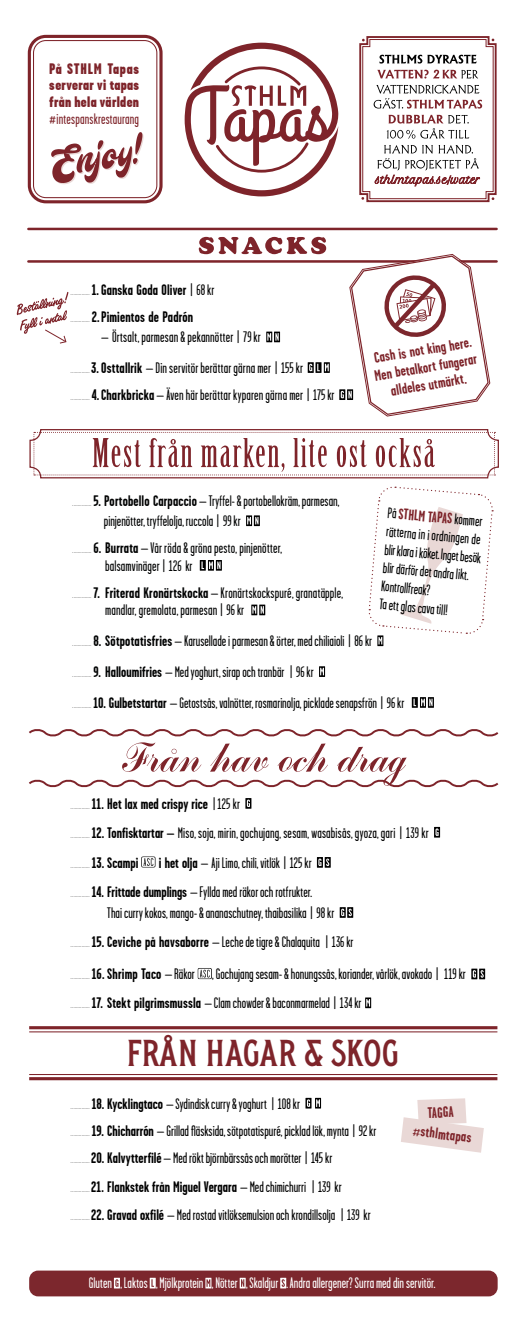
<style>
.page{position:relative;width:525px;height:1329px;background:#fff}
.page>*{position:absolute;margin:0;border:0;box-sizing:border-box;transform-origin:0 0}
.t1{font:37.5px "Radgivare No 1";color:#7e242a}
.t2{font:15.25px/18.2px "Garage Gothic";letter-spacing:.005em;color:#000}
.t3{font:15.25px/17.5px "Garage Gothic";letter-spacing:.005em;color:#010202}
.t4{font:700 15.25px "Garage Gothic";letter-spacing:.005em;color:#000}
.t5{font:15.25px "Garage Gothic";color:#fff}
.t6{font:700 15.25px/17.5px "Garage Gothic";color:#7e242a;text-align:center}
.t7{font:900 15.25px/16.2px "Garage Gothic";letter-spacing:.02em;color:#7e242a;text-align:justify}
.t8{font:15.25px "Garage Gothic";letter-spacing:.015em;color:#7e242a}
.t9{font:6.25px "Garage Gothic";color:#000}
.t10{font:6.25px "Garage Gothic";color:#010202}
.s1{font-weight:400}
.s2{font-weight:700}
.s3{color:#000}
.s4{font-weight:700;color:#7e242a}
</style>
<div class="page">
<hr style="left:28px;top:260px;width:468px;height:3px;background:#7e242a">
<div style="left:29px;top:1270px;width:468px;height:26px;background:#7c272d;border-radius:9px"></div>
<div style="left:28px;top:35px;width:134px;height:168px;border:3px solid #7e242a;border-radius:17px"></div>
<div style="left:33px;top:40px;width:124px;height:158px;border:1px solid #7e242a;border-radius:12px"></div>
<svg style="left:199px;top:237px;width:127px;height:17px"></svg>
<svg style="left:184px;top:43px;width:154px;height:153px"></svg>
<hr style="left:28px;top:228px;width:468px;height:2px;background:#7e242a">
<svg style="left:17px;top:292px;width:51px;height:52px"></svg>
<svg style="left:114px;top:1278px;width:6px;height:10px"></svg>
<svg style="left:150px;top:1278px;width:6px;height:10px"></svg>
<svg style="left:205px;top:1278px;width:6px;height:10px"></svg>
<svg style="left:239px;top:1278px;width:6px;height:10px"></svg>
<svg style="left:280px;top:1278px;width:6px;height:10px"></svg>
<svg style="left:246px;top:515px;width:14px;height:11px"></svg>
<svg style="left:200px;top:560px;width:22px;height:11px"></svg>
<svg style="left:251px;top:604px;width:14px;height:11px"></svg>
<svg style="left:319px;top:666px;width:6px;height:11px"></svg>
<svg style="left:411px;top:697px;width:22px;height:11px"></svg>
<svg style="left:368px;top:486px;width:125px;height:160px"></svg>
<div style="left:29px;top:429px;width:469px;height:49px;border:1px solid #7e242a;border-radius:11px"></div>
<svg style="left:34px;top:432px;width:461px;height:44px"></svg>
<svg style="left:266px;top:332px;width:14px;height:10px"></svg>
<svg style="left:307px;top:362px;width:23px;height:11px"></svg>
<svg style="left:359px;top:36px;width:138px;height:167px"></svg>
<svg style="left:339px;top:254px;width:151px;height:163px"></svg>
<svg style="left:305px;top:1098px;width:16px;height:10px"></svg>
<hr style="left:29px;top:1031px;width:468px;height:1px;background:#7e242a">
<hr style="left:29px;top:1026px;width:468px;height:3px;background:#7e242a">
<hr style="left:29px;top:1074px;width:468px;height:1px;background:#7e242a">
<hr style="left:29px;top:1077px;width:468px;height:3px;background:#7e242a">
<svg style="left:401px;top:1098px;width:82px;height:54px"></svg>
<svg style="left:245px;top:798px;width:6px;height:11px"></svg>
<svg style="left:434px;top:827px;width:6px;height:10px"></svg>
<svg style="left:141px;top:856px;width:14px;height:12px"></svg>
<svg style="left:317px;top:857px;width:13px;height:11px"></svg>
<svg style="left:339px;top:907px;width:14px;height:11px"></svg>
<svg style="left:197px;top:968px;width:15px;height:11px"></svg>
<svg style="left:471px;top:968px;width:14px;height:11px"></svg>
<svg style="left:365px;top:997px;width:6px;height:11px"></svg>
<svg style="left:29px;top:729px;width:470px;height:59px"></svg>
<svg style="left:51px;top:132px;width:92px;height:52px"></svg>
<p class="t7" style="left:49px;top:61px;width:91px">På STHLM Tapas serverar vi tapas från hela världen</p>
<p class="t8" style="left:49px;top:111px;width:91px">#intespanskrestaurang</p>
<p class="t9" style="left:71px;top:290px;width:20px">..............</p>
<p class="t4" style="left:92px;top:282px;width:124px">1.Ganska Goda Oliver <span class="s1">| 68 kr</span></p>
<p class="t9" style="left:71px;top:317px;width:20px">..............</p>
<p class="t4" style="left:92px;top:309px;width:103px">2.Pimientos de Padrón</p>
<p class="t2" style="left:101px;top:328px;width:161px">– Örtsalt, parmesan &amp; pekannötter | 79 kr</p>
<p class="t9" style="left:71px;top:367px;width:20px">..............</p>
<p class="t2" style="left:91px;top:359px;width:213px"><span class="s2">3.Osttallrik</span> – Din servitör berättar gärna mer | 155 kr</p>
<p class="t9" style="left:71px;top:395px;width:20px">..............</p>
<p class="t2" style="left:92px;top:386px;width:244px"><span class="s2">4.Charkbricka</span> – Även här berättar kyparen gärna mer | 175 kr</p>
<p class="t6" style="left:370px;top:350px;width:105px;rotate:-10deg">Cash is not king here.<br>Men betalkort fungerar alldeles utmärkt.</p>
<p class="t10" style="left:73px;top:501px;width:20px">..............</p>
<p class="t3" style="left:104px;top:491px;width:237px;line-height:20px;text-indent:-10px"><span class="s2">5. Portobello Carpaccio</span> <span class="s3">–</span> Tryffel- &amp; portobellokräm, parmesan, pinjenötter, tryffelolja, ruccola | 99 kr</p>
<p class="t10" style="left:73px;top:548px;width:20px">..............</p>
<p class="t3" style="left:105px;top:539px;width:178px;text-indent:-12px"><span class="s2">6. Burrata</span> <span class="s3">–</span> Vår röda &amp; gröna pesto, pinjenötter, balsamvinäger | 126 kr</p>
<p class="t10" style="left:73px;top:592px;width:20px">..............</p>
<p class="t3" style="left:105px;top:584px;width:239px;text-indent:-12px"><span class="s2">7. Friterad Kronärtskocka</span> <span class="s3">–</span> Kronärtskockspuré, granatäpple, mandlar, gremolata, parmesan | 96 kr</p>
<p class="t10" style="left:73px;top:641px;width:20px">..............</p>
<p class="t3" style="left:93px;top:632px;width:280px"><span class="s2">8. Sötpotatisfries</span> – Karusellade i parmesan &amp; örter, med chiliaioli | 86 kr</p>
<p class="t10" style="left:73px;top:671px;width:20px">..............</p>
<p class="t3" style="left:93px;top:663px;width:221px"><span class="s2">9. Halloumifries</span> – Med yoghurt, sirap och tranbär | 96 kr</p>
<p class="t10" style="left:73px;top:702px;width:20px">..............</p>
<p class="t3" style="left:93px;top:694px;width:312px"><span class="s2">10. Gulbetstartar</span> – Getostsås, valnötter, rosmarinolja, picklade senapsfrön | 96 kr</p>
<p class="t2" style="left:388px;top:504px;width:98px;rotate:5deg">På <span class="s4">STHLM TAPAS</span> kommer rätterna in i ordningen de blir klara i köket. Inget besök blir därför det andra likt.<br>Kontrollfreak?<br>Ta ett glas cava till!</p>
<p class="t9" style="left:71px;top:803px;width:20px">..............</p>
<p class="t4" style="left:92px;top:795px;width:150px">11. Het lax med crispy rice <span class="s1">| 125 kr</span></p>
<p class="t9" style="left:71px;top:832px;width:20px">..............</p>
<p class="t2" style="left:92px;top:823px;width:338px"><span class="s2">12. Tonfisktartar –</span> Miso, soja, mirin, gochujang, sesam, wasabisås, gyoza, gari | 139 kr</p>
<p class="t9" style="left:71px;top:862px;width:20px">..............</p>
<p class="t4" style="left:92px;top:854px;width:48px">13. Scampi</p>
<p class="t2" style="left:159px;top:853px;width:154px"><span class="s2">i het olja</span> – Aji Limo, chili, vitlök | 125 kr</p>
<p class="t9" style="left:71px;top:891px;width:20px">..............</p>
<p class="t2" style="left:107px;top:881px;width:228px;line-height:21.2px;text-indent:-15px"><span class="s2">14. Frittade dumplings</span> – Fyllda med räkor och rotfrukter.<br>Thai curry kokos, mango- &amp; ananaschutney, thaibasilika | 98 kr</p>
<p class="t9" style="left:71px;top:941px;width:20px">..............</p>
<p class="t2" style="left:92px;top:932px;width:263px"><span class="s2">15. Ceviche på havsaborre</span> – Leche de tigre &amp; Chalaquita | 136 kr</p>
<p class="t9" style="left:71px;top:974px;width:20px">..............</p>
<p class="t2" style="left:92px;top:965px;width:375px"><span class="s2">16. Shrimp Taco</span> – Räkor , Gochujang sesam- &amp; honungssås, koriander, vårlök, avokado | 119 kr</p>
<p class="t9" style="left:71px;top:1003px;width:20px">..............</p>
<p class="t2" style="left:92px;top:994px;width:271px"><span class="s2">17. Stekt pilgrimsmussla</span> – Clam chowder &amp; baconmarmelad | 134 kr</p>
<h1 class="t1" style="left:127px;top:1034px;width:273px">FRÅN HAGAR &amp; SKOG</h1>
<p class="t9" style="left:71px;top:1103px;width:20px">..............</p>
<p class="t2" style="left:92px;top:1094px;width:209px"><span class="s2">18. Kycklingtaco</span> – Sydindisk curry &amp; yoghurt | 108 kr</p>
<p class="t9" style="left:71px;top:1130px;width:20px">..............</p>
<p class="t2" style="left:92px;top:1121px;width:286px"><span class="s2">19. Chicharrón</span> – Grillad fläsksida, sötpotatispuré, picklad lök, mynta | 92 kr</p>
<p class="t9" style="left:71px;top:1157px;width:20px">..............</p>
<p class="t2" style="left:91px;top:1148px;width:242px"><span class="s2">20. Kalvytterfilé</span> – Med rökt björnbärssås och morötter | 145 kr</p>
<p class="t9" style="left:71px;top:1186px;width:20px">..............</p>
<p class="t4" style="left:91px;top:1178px;width:252px">21. Flankstek från Miguel Vergara <span class="s1">– Med chimichurri | 139 kr</span></p>
<p class="t9" style="left:71px;top:1215px;width:20px">..............</p>
<p class="t2" style="left:91px;top:1206px;width:281px"><span class="s2">22. Gravad oxfilé</span> – Med rostad vitlöksemulsion och krondillsolja | 139 kr</p>
<p class="t6" style="left:427px;top:1104px;width:28px;rotate:-2deg">TAGGA</p>
<p class="t6" style="left:414px;top:1121px;width:60px;rotate:7deg">#sthlmtapas</p>
<p class="t5" style="left:89px;top:1275px;width:348px">Gluten , Laktos , Mjölkprotein , Nötter , Skaldjur . Andra allergener? Surra med din servitör.</p>
</div>
